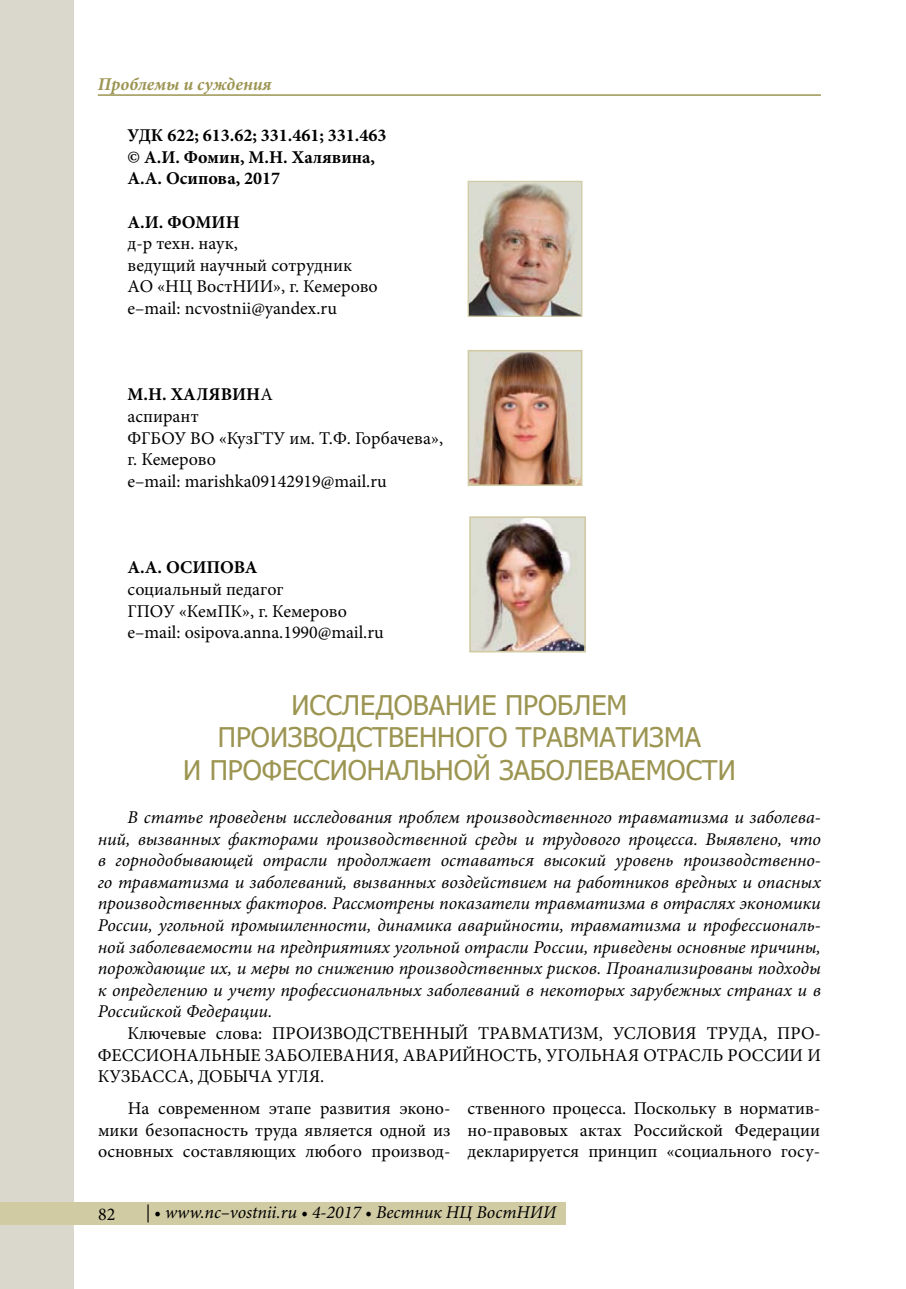
<style>
.page{position:relative;width:906px;height:1289px;background:#fff}
.page>*{position:absolute;margin:0;border:0;box-sizing:border-box;transform-origin:0 0}
.t1{font:27px/32.4px "Tahoma";color:#9c9552;text-align:center}
.t2{font:italic 18px/21.6px "Minion Pro";color:#000;text-align:justify}
.t3{font:18px/21.6px "Minion Pro";color:#000}
.t4{font:700 18px/21.6px "Minion Pro";color:#000}
.t5{font:italic 700 18px "Minion Pro";color:#9c9552}
.s1{font-weight:700}
</style>
<div class="page">
<div style="left:0;top:0;width:74px;height:1288px;background:#dad8cc"></div>
<div style="left:0;top:1201px;width:566px;height:23px;background:#d1cba4"></div>
<hr style="left:98px;top:94px;width:723px;height:2px;background:#9c9552">
<img style="left:469px;top:183px;width:111px;height:132px">
<div style="left:467px;top:181px;width:115px;height:136px;border:1px solid #d1cba4"></div>
<img style="left:470px;top:353px;width:109px;height:130px">
<div style="left:467px;top:350px;width:115px;height:136px;border:2px solid #d1cba4"></div>
<img style="left:472px;top:519px;width:111px;height:130px">
<div style="left:469px;top:516px;width:117px;height:136px;border:2px solid #d1cba4"></div>
<p class="t5" style="left:98px;top:71px;width:175px">Проблемы и суждения</p>
<p class="t4" style="left:128px;top:124px;width:260px">УДК 622; 613.62; 331.461; 331.463 © А.И. Фомин, М.Н. Халявина,<br>А.А. Осипова, 2017</p>
<p class="t4" style="left:128px;top:211px;width:114px">А.И. ФОМИН</p>
<p class="t3" style="left:128px;top:233px;width:252px">д-р техн. наук,<br>ведущий научный сотрудник<br>АО «НЦ ВостНИИ», г. Кемерово e–mail: ncvostnii@yandex.ru</p>
<p class="t3" style="left:128px;top:384px;width:317px"><span class="s1">М.Н. ХАЛЯВИН</span>А<br>аспирант<br>ФГБОУ ВО «КузГТУ им. Т.Ф. Горбачева», г. Кемерово<br>e–mail: marishka09142919@mail.ru</p>
<p class="t4" style="left:128px;top:556px;width:131px">А.А. ОСИПОВА</p>
<p class="t3" style="left:128px;top:578px;width:258px">социальный педагог<br>ГПОУ «КемПК», г. Кемерово e–mail: osipova.anna.1990@mail.ru</p>
<h1 class="t1" style="left:183px;top:690px;width:554px">ИССЛЕДОВАНИЕ ПРОБЛЕМ<br>ПРОИЗВОДСТВЕННОГО ТРАВМАТИЗМА<br>И ПРОФЕССИОНАЛЬНОЙ ЗАБОЛЕВАЕМОСТИ</h1>
<p class="t2" style="left:98px;top:806px;width:724px;text-indent:30px">В статье проведены исследования проблем производственного травматизма и заболева&shy;ний, вызванных факторами производственной среды и трудового процесса. Выявлено, что в горнодобывающей отрасли продолжает оставаться высокий уровень производственно&shy;го травматизма и заболеваний, вызванных воздействием на работников вредных и опасных производственных факторов. Рассмотрены показатели травматизма в отраслях экономики России, угольной промышленности, динамика аварийности, травматизма и профессиональ&shy;ной заболеваемости на предприятиях угольной отрасли России, приведены основные причины, порождающие их, и меры по снижению производственных рисков. Проанализированы подходы к определению и учету профессиональных заболеваний в некоторых зарубежных странах и в Российской Федерации.</p>
<p class="t3" style="left:98px;top:1022px;width:724px;text-align:justify;text-indent:30px">Ключевые слова: ПРОИЗВОДСТВЕННЫЙ ТРАВМАТИЗМ, УСЛОВИЯ ТРУДА, ПРО-ФЕССИОНАЛЬНЫЕ ЗАБОЛЕВАНИЯ, АВАРИЙНОСТЬ, УГОЛЬНАЯ ОТРАСЛЬ РОССИИ И КУЗБАССА, ДОБЫЧА УГЛЯ.</p>
<p class="t3" style="left:98px;top:1097px;width:354px;text-align:justify;text-indent:30px">На современном этапе развития эконо&shy;мики безопасность труда является одной из основных составляющих любого производ-</p>
<p class="t3" style="left:467px;top:1097px;width:354px;text-align:justify">ственного процесса. Поскольку в норматив&shy;но-правовых актах Российской Федерации декларируется принцип «социального госу-</p>
<p class="t3" style="left:98px;top:1203px;width:19px">82</p>
<p class="t2" style="left:146px;top:1201px;width:412px">| • www.nc–vostnii.ru • 4-2017 • Вестник НЦ ВостНИИ</p>
</div>
